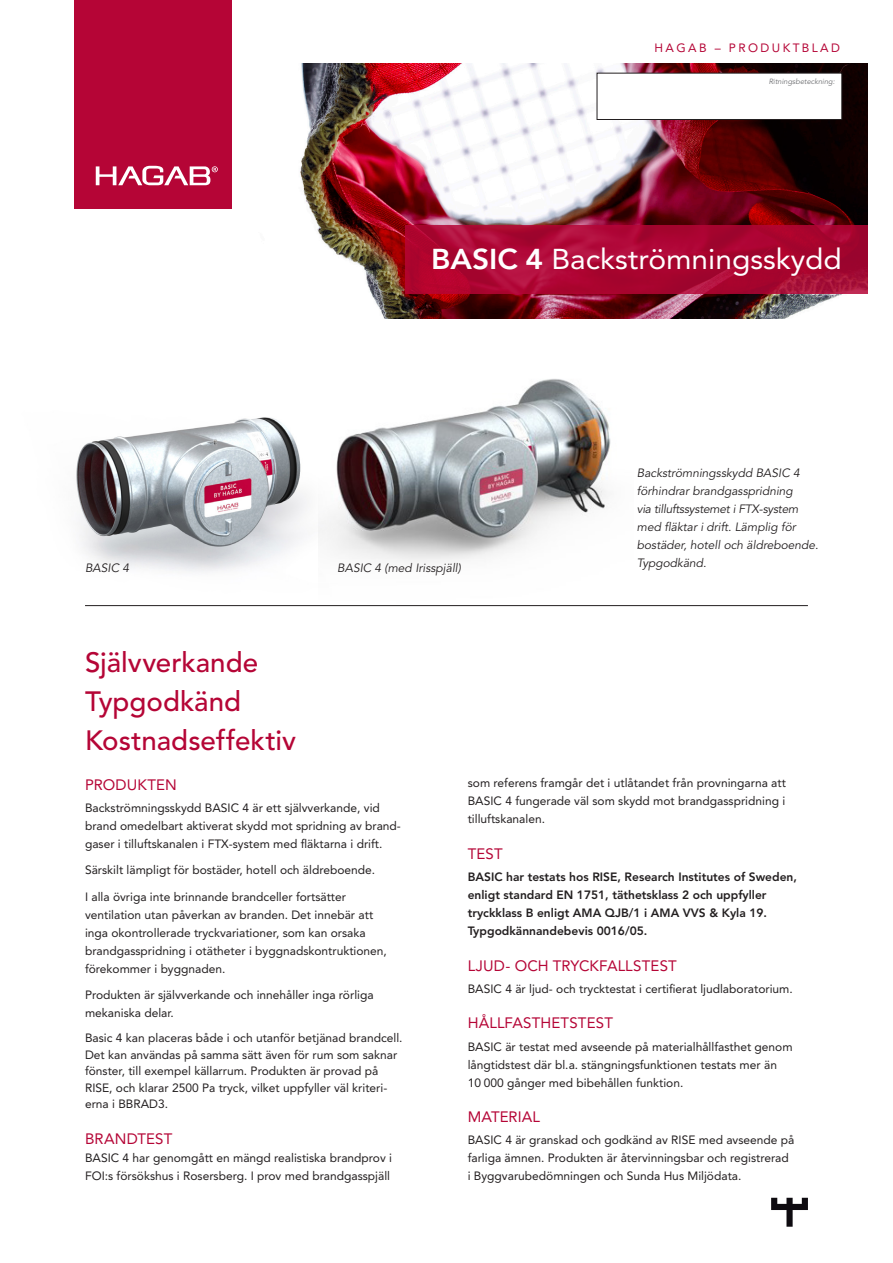
<style>
.page{position:relative;width:893px;height:1263px;background:#fff}
.page>*{position:absolute;margin:0;border:0;box-sizing:border-box;transform-origin:0 0}
.t1{font:28.5px "Avenir LT Std";color:#fff;scale:1.05 1}
.Datablad___rubrik{font:500 27.75px "Avenir LT Std";color:#b50536}
.Datablad_-_mellanrub{font:15px "Avenir LT Std";letter-spacing:.01em;color:#b50536}
.Datablad_-_brödtext{font:15px "Avenir LT Std";letter-spacing:.01em;color:#b50536}
.Datablad_-_brödtext-2{font:12px/18px "Avenir LT Std";color:#231f20}
.Datablad_-_bröd_kurs{font:italic 12px/18px "Avenir LT Std";color:#231f20}
.Datablad_-_brödtext-3{font:800 12px/18px "Avenir LT Std";color:#231f20}
.t2{font:12px "Avenir LT Std";letter-spacing:.2em;color:#b50536}
.t3{font:italic 7.5px "Avenir LT Std";color:#6c6d70}
.s1{font-weight:800}
</style>
<div class="page">
<img style="left:319px;top:379px;width:315px;height:228px">
<img style="left:300px;top:64px;width:567px;height:255px">
<div style="left:74px;top:0;width:158px;height:209px;background:#b50536"></div>
<svg style="left:96px;top:166px;width:122px;height:19px"></svg>
<svg style="left:405px;top:225px;width:462px;height:68px;fill:#ab042f"></svg>
<hr style="left:85px;top:605px;width:723px;height:1px;background:#231f20">
<svg style="left:771px;top:1198px;width:37px;height:29px"></svg>
<img style="left:76px;top:379px;width:285px;height:227px">
<div style="left:597px;top:73px;width:245px;height:46px;background:#fff"></div>
<div style="left:597px;top:73px;width:245px;height:47px;border:1px solid #231f20"></div>
<p class="t2" style="left:655px;top:40px;width:187px">HAGAB – PRODUKTBLAD</p>
<p class="t3" style="left:769px;top:77px;width:68px">Ritningsbeteckning:</p>
<p class="t1" style="left:431px;top:243px;width:393px"><span class="s1">BASIC 4</span> Backströmningsskydd</p>
<p class="Datablad_-_bröd_kurs" style="left:85px;top:559px;width:46px">BASIC 4</p>
<p class="Datablad_-_bröd_kurs" style="left:337px;top:559px;width:125px">BASIC 4 (med Irisspjäll)</p>
<p class="Datablad___rubrik" style="left:85px;top:646px;width:175px">Självverkande</p>
<p class="Datablad___rubrik" style="left:85px;top:685px;width:158px">Typgodkänd</p>
<p class="Datablad___rubrik" style="left:85px;top:724px;width:213px">Kostnadseffektiv</p>
<p class="Datablad_-_bröd_kurs" style="left:637px;top:464px;width:183px">Backströmningsskydd BASIC 4 förhindrar brandgasspridning<br>via tilluftssystemet i FTX-system med fläktar i drift. Lämplig för bostäder, hotell och äldreboende.<br>Typgodkänd.</p>
<p class="Datablad_-_mellanrub" style="left:85px;top:776px;width:93px">PRODUKTEN</p>
<p class="Datablad_-_brödtext-2" style="left:85px;top:799px;width:317px">Backströmningsskydd BASIC 4 är ett självverkande, vid brand omedelbart aktiverat skydd mot spridning av brand&shy;gaser i tilluftskanalen i FTX-system med fläktarna i drift.</p>
<p class="Datablad_-_brödtext-2" style="left:85px;top:861px;width:292px">Särskilt lämpligt för bostäder, hotell och äldreboende.</p>
<p class="Datablad_-_brödtext-2" style="left:85px;top:888px;width:303px">I alla övriga inte brinnande brandceller fortsätter ventilation utan påverkan av branden. Det innebär att inga okontrollerade tryckvariationer, som kan orsaka brandgasspridning i otätheter i byggnadskontruktionen, förekommer i byggnaden.</p>
<p class="Datablad_-_brödtext-2" style="left:85px;top:986px;width:290px">Produkten är självverkande och innehåller inga rörliga mekaniska delar.</p>
<p class="Datablad_-_brödtext-2" style="left:85px;top:1030px;width:319px;line-height:16.5px">Basic 4 kan placeras både i och utanför betjänad brandcell.<br>Det kan användas på samma sätt även för rum som saknar fönster, till exempel källarrum. Produkten är provad på RISE, och klarar 2500 Pa tryck, vilket uppfyller väl kriteri&shy;erna i BBRAD3.</p>
<p class="Datablad_-_brödtext" style="left:85px;top:1130px;width:89px">BRANDTEST</p>
<p class="Datablad_-_brödtext-2" style="left:85px;top:1149px;width:309px">BASIC 4 har genomgått en mängd realistiska brandprov i<br>FOI:s försökshus i Rosersberg. I prov med brandgasspjäll</p>
<p class="Datablad_-_brödtext-2" style="left:468px;top:774px;width:320px;text-align:justify">som referens framgår det i utlåtandet från provningarna att BASIC 4 fungerade väl som skydd mot brandgasspridning i tilluftskanalen.</p>
<p class="Datablad_-_mellanrub" style="left:468px;top:845px;width:37px">TEST</p>
<p class="Datablad_-_brödtext-3" style="left:468px;top:868px;width:331px">BASIC har testats hos RISE, Research Institutes of Sweden, enligt standard EN 1751, täthetsklass 2 och uppfyller tryckklass B enligt AMA QJB/1 i AMA VVS &amp; Kyla 19.<br>Typgodkännandebevis 0016/05.</p>
<p class="Datablad_-_mellanrub" style="left:468px;top:957px;width:211px">LJUD- OCH TRYCKFALLSTEST</p>
<p class="Datablad_-_brödtext-2" style="left:468px;top:980px;width:327px">BASIC 4 är ljud- och trycktestat i certifierat ljudlaboratorium.</p>
<p class="Datablad_-_mellanrub" style="left:468px;top:1014px;width:147px">HÅLLFASTHETSTEST</p>
<p class="Datablad_-_brödtext-2" style="left:468px;top:1037px;width:326px">BASIC är testat med avseende på materialhållfasthet genom långtidstest där bl.a. stängningsfunktionen testats mer än<br>10 000 gånger med bibehållen funktion.</p>
<p class="Datablad_-_mellanrub" style="left:468px;top:1108px;width:74px">MATERIAL</p>
<p class="Datablad_-_brödtext-2" style="left:468px;top:1131px;width:328px">BASIC 4 är granskad och godkänd av RISE med avseende på farliga ämnen. Produkten är återvinningsbar och registrerad i Byggvarubedömningen och Sunda Hus Miljödata.</p>
</div>
